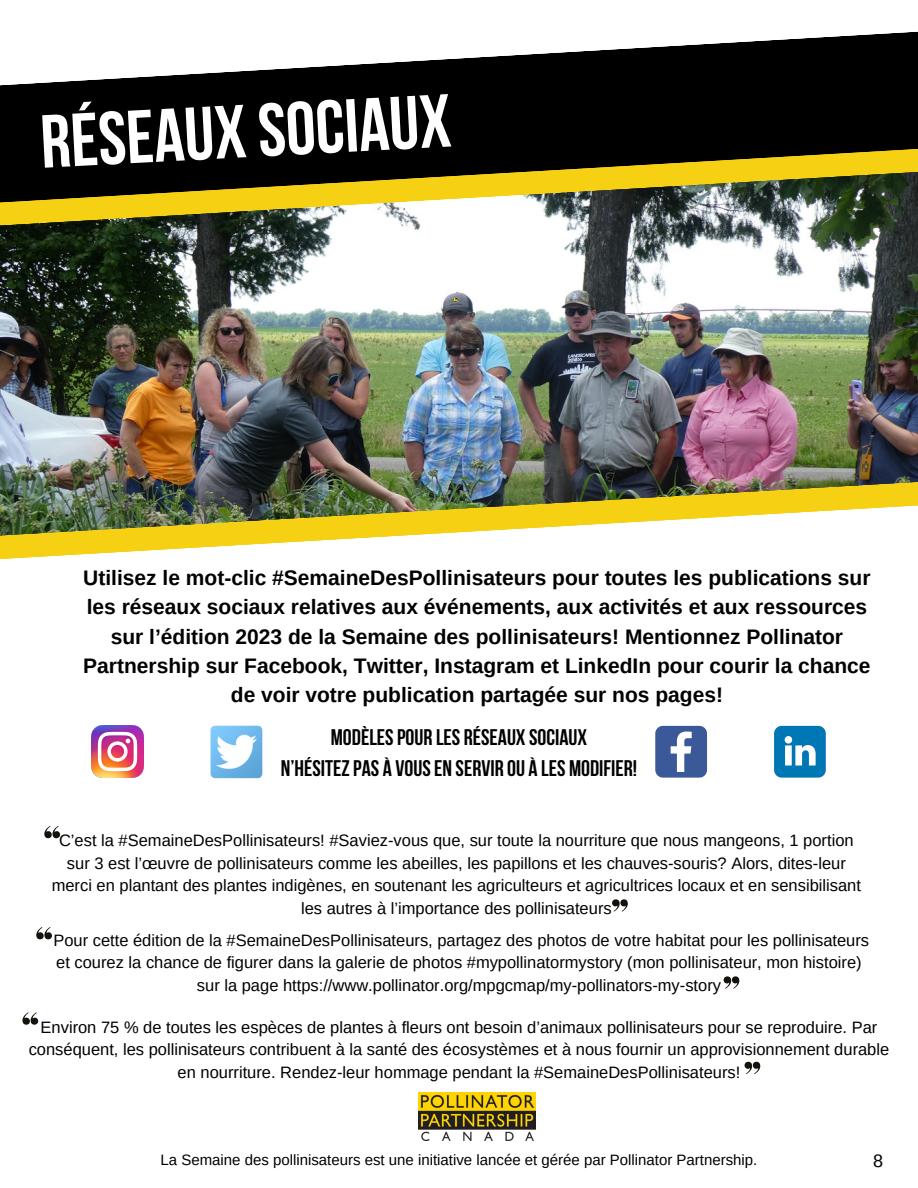
<style>
.page{position:relative;width:918px;height:1188px;background:#fff}
.page>*{position:absolute;margin:0;border:0;box-sizing:border-box;transform-origin:0 0}
.t1{font:700 75px "Bebas Neue";color:#fff}
.t2{font:700 22.5px/31.5px "Bebas Neue";color:#000;text-align:center}
.t3{font:700 21px/29.2px "Arimo";color:#000;text-align:center}
.t4{font:18px "Arimo";color:#000}
.t5{font:16.5px/22.5px "Arimo";color:#000;text-align:center}
.t6{font:15px "Arimo";color:#000}
</style>
<div class="page">
<img style="left:0;top:228px;width:918px;height:252px">
<img style="left:0;top:480px;width:918px;height:22px">
<img style="left:91px;top:726px;width:52px;height:52px">
<svg style="left:655px;top:726px;width:52px;height:52px"></svg>
<svg style="left:774px;top:726px;width:52px;height:52px"></svg>
<img style="left:0;top:204px;width:918px;height:24px">
<svg style="left:0;top:31px;width:918px;height:173px;fill:#000"></svg>
<svg style="left:44px;top:826px;width:16px;height:12px"></svg>
<svg style="left:612px;top:899px;width:16px;height:13px"></svg>
<svg style="left:22px;top:1012px;width:16px;height:13px"></svg>
<svg style="left:745px;top:1062px;width:15px;height:12px"></svg>
<svg style="left:36px;top:927px;width:16px;height:12px"></svg>
<svg style="left:724px;top:976px;width:15px;height:13px"></svg>
<svg style="left:0;top:502px;width:918px;height:57px"></svg>
<img style="left:210px;top:725px;width:53px;height:54px">
<img style="left:418px;top:1093px;width:117px;height:47px">
<h1 class="t1" style="left:39px;top:112px;width:413px;rotate:-3deg">RÉSEAUX SOCIAUX</h1>
<p class="t3" style="left:83px;top:563px;width:789px">Utilisez le mot-clic #SemaineDesPollinisateurs pour toutes les publications sur les réseaux sociaux relatives aux événements, aux activités et aux ressources sur l’édition 2023 de la Semaine des pollinisateurs! Mentionnez Pollinator Partnership sur Facebook, Twitter, Instagram et LinkedIn pour courir la chance de voir votre publication partagée sur nos pages!</p>
<h2 class="t2" style="left:281px;top:724px;width:358px">MODÈLES POUR LES RÉSEAUX SOCIAUX<br>N’HÉSITEZPAS À VOUS EN SERVIR OU À LES MODIFIER!</h2>
<p class="t5" style="left:52px;top:829px;width:811px">C’est la #SemaineDesPollinisateurs! #Saviez-vous que, sur toute la nourriture que nous mangeons, 1 portion sur 3 est l’œuvre de pollinisateurs comme les abeilles, les papillons et les chauves-souris? Alors, dites-leur merci en plantant des plantes indigènes, en soutenant les agriculteurs et agricultrices locaux et en sensibilisant les autres à l’importance des pollinisateurs</p>
<p class="t5" style="left:53px;top:929px;width:817px">Pour cette édition de la #SemaineDesPollinisateurs, partagez des photos de votre habitat pour les pollinisateurs et courez la chance de figurer dans la galerie de photos #mypollinatormystory (mon pollinisateur, mon histoire) sur la page https://www.pollinator.org/mpgcmap/my-pollinators-my-story</p>
<p class="t5" style="left:29px;top:1016px;width:862px">Environ 75 % de toutes les espèces de plantes à fleurs ont besoin d’animaux pollinisateurs pour se reproduire. Par conséquent, les pollinisateurs contribuent à la santé des écosystèmes et à nous fournir un approvisionnement durable en nourriture. Rendez-leur hommage pendant la #SemaineDesPollinisateurs!</p>
<p class="t6" style="left:161px;top:1151px;width:598px">La Semaine des pollinisateurs est une initiative lancée et gérée par Pollinator Partnership.</p>
<p class="t4" style="left:873px;top:1151px;width:12px">8</p>
</div>
